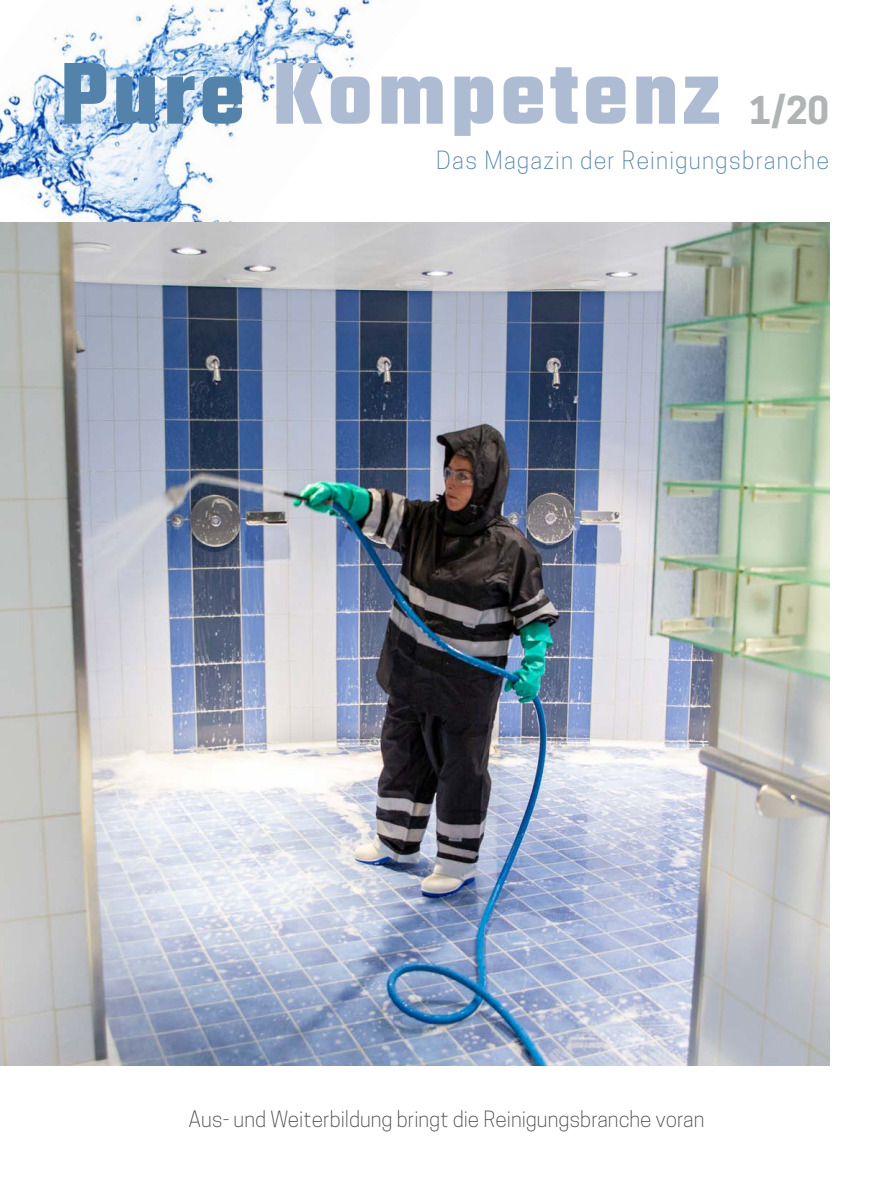
<style>
.page{position:relative;width:893px;height:1191px;background:#fff}
.page>*{position:absolute;margin:0;border:0;box-sizing:border-box;transform-origin:0 0}
.t1{font:700 94.5px "Teko";letter-spacing:.05em;color:#adbcd2}
.t2{font:700 36px "Cooper Hewitt";color:#b1b4b4}
.t3{font:300 23.55px "Cooper Hewitt";letter-spacing:.05em;color:#5383ab}
.t4{font:300 21px "Cooper Hewitt";color:#474847}
.s1{color:#5383ab}
</style>
<div class="page">
<img style="left:0;top:0;width:421px;height:223px">
<img style="left:0;top:223px;width:829px;height:842px">
<h1 class="t1" style="left:61px;top:33px;width:661px"><span class="s1">Pure</span> Kompetenz</h1>
<h2 class="t2" style="left:749px;top:89px;width:81px">1/20</h2>
<p class="t3" style="left:436px;top:147px;width:394px">Das Magazin der Reinigungsbranche</p>
<p class="t4" style="left:188px;top:1107px;width:517px">Aus- und Weiterbildung bringt die Reinigungsbranche voran</p>
</div>
